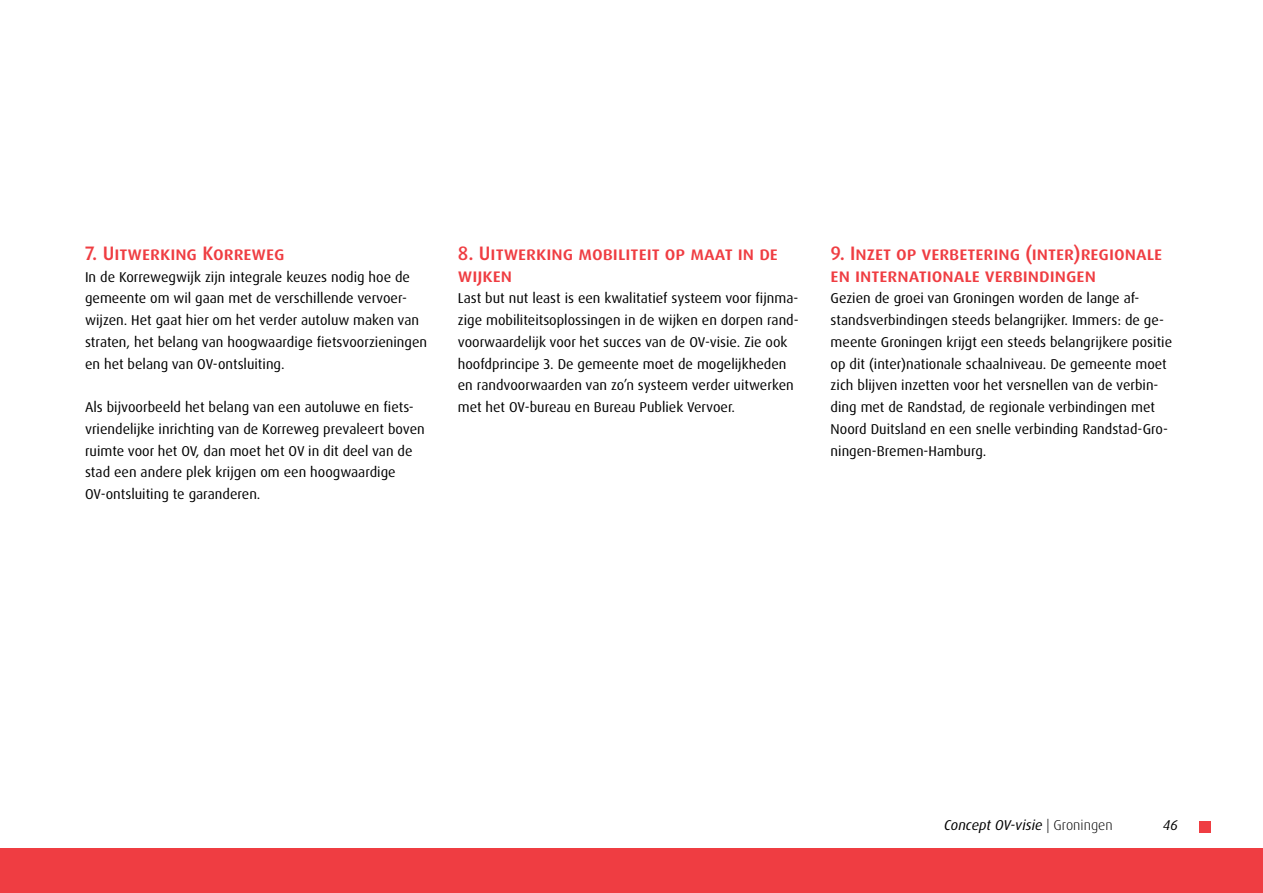
<style>
.page{position:relative;width:1263px;height:893px;background:#fff}
.page>*{position:absolute;margin:0;border:0;box-sizing:border-box;transform-origin:0 0}
.t1{font:500 19.5px/21.8px "Dax OT";color:#ef3d42}
.t2{font:14.25px/21.8px "Dax OT";color:#000}
.t3{font:italic 14.25px "Dax OT";color:#000}
.s1{font-weight:300;font-style:normal}
</style>
<div class="page">
<div style="left:0;top:848px;width:1263px;height:45px;background:#ef3d42"></div>
<div style="left:1199px;top:821px;width:11px;height:11px;background:#ef3d42"></div>
<h1 class="t1" style="left:85px;top:242px;width:201px">7. Uitwerking Korreweg</h1>
<p class="t2" style="left:85px;top:266px;width:344px">In de Korrewegwijk zijn integrale keuzes nodig hoe de gemeente om wil gaan met de verschillende vervoer&shy;wijzen. Het gaat hier om het verder autoluw maken van straten, het belang van hoogwaardige fietsvoorzieningen en het belang van OV-ontsluiting.</p>
<p class="t2" style="left:85px;top:396px;width:341px">Als bijvoorbeeld het belang van een autoluwe en fiets&shy;vriendelijke inrichting van de Korreweg prevaleert boven ruimte voor het OV, dan moet het OV in dit deel van de stad een andere plek krijgen om een hoogwaardige OV-ontsluiting te garanderen.</p>
<h1 class="t1" style="left:458px;top:242px;width:322px">8. Uitwerking mobiliteit op maat in de wijken</h1>
<p class="t2" style="left:458px;top:288px;width:342px">Last but nut least is een kwalitatief systeem voor fijnma&shy;zige mobiliteitsoplossingen in de wijken en dorpen rand&shy;voorwaardelijk voor het succes van de OV-visie. Zie ook hoofdprincipe 3. De gemeente moet de mogelijkheden en randvoorwaarden van zo’n systeem verder uitwerken met het OV-bureau en Bureau Publiek Vervoer.</p>
<h1 class="t1" style="left:831px;top:242px;width:333px">9. Inzet op verbetering (inter)regionale en internationale verbindingen</h1>
<p class="t2" style="left:831px;top:288px;width:343px">Gezien de groei van Groningen worden de lange af&shy;standsverbindingen steeds belangrijker. Immers: de ge&shy;meente Groningen krijgt een steeds belangrijkere positie op dit (inter)nationale schaalniveau. De gemeente moet zich blijven inzetten voor het versnellen van de verbin&shy;ding met de Randstad, de regionale verbindingen met Noord Duitsland en een snelle verbinding Randstad-Gro&shy;ningen-Bremen-Hamburg.</p>
<p class="t3" style="left:944px;top:815px;width:170px">Concept OV-visie <span class="s1">| Groningen</span></p>
<p class="t3" style="left:1163px;top:815px;width:16px">46</p>
</div>
